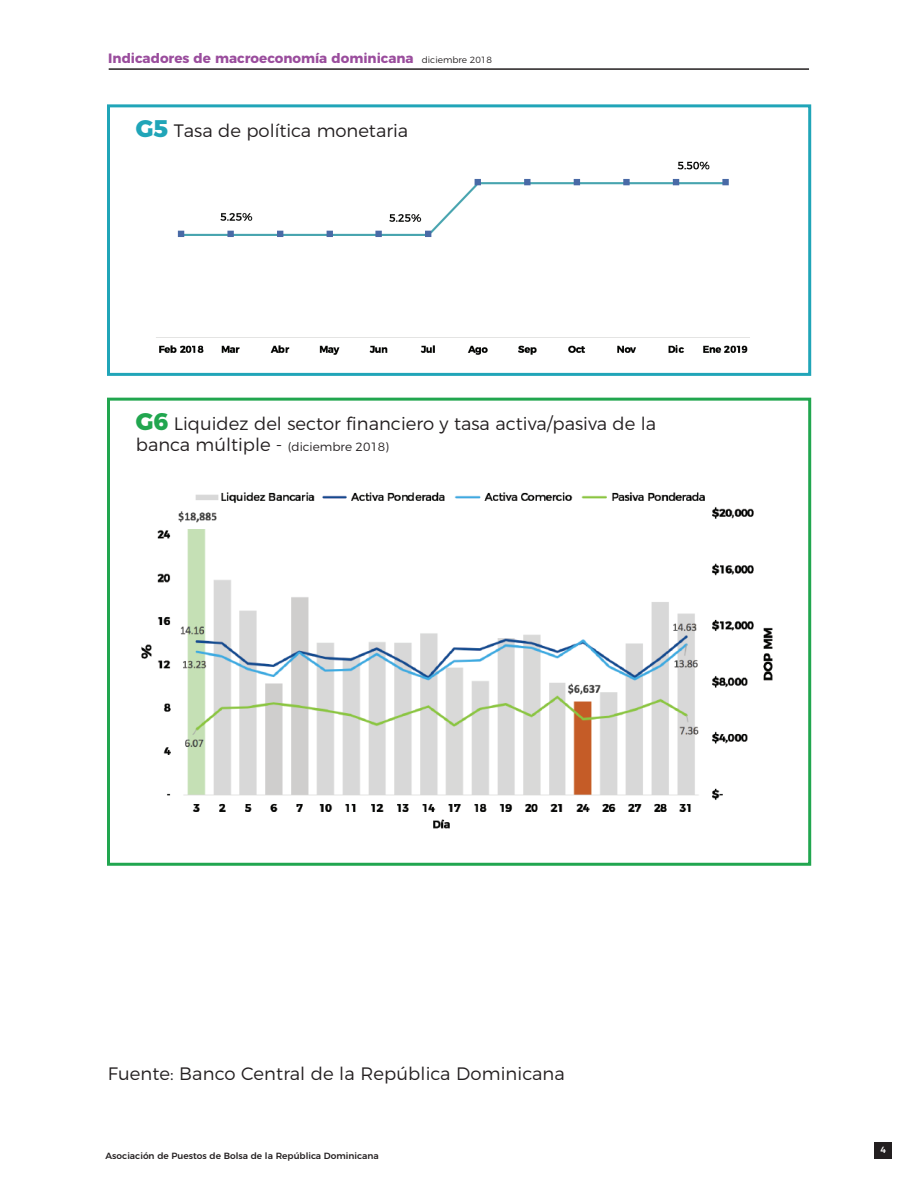
<style>
.page{position:relative;width:918px;height:1188px;background:#fff}
.page>*{position:absolute;margin:0;border:0;box-sizing:border-box;transform-origin:0 0}
.t1{font:300 18px "Montserrat";color:#231f20}
.t2{font:700 13.5px "Montserrat";color:#9a4d9d}
.t3{font:300 12px "Montserrat";color:#231f20}
.t4{font:500 9px "Montserrat";color:#231f20}
.t5{font:500 9px "Montserrat";color:#fff}
.s1{font-weight:300;font-size:9px;color:#231f20}
.s2{font-weight:800;font-size:24px;color:#20a5b8}
.s3{font-weight:800;font-size:24px;color:#21a64f}
.s4{font-size:18px}
</style>
<div class="page">
<img style="left:141px;top:492px;width:632px;height:337px">
<img style="left:156px;top:161px;width:594px;height:194px">
<hr style="left:109px;top:68px;width:700px;height:2px;background:#231f20">
<div style="left:107px;top:104px;width:704px;height:272px;border:3px solid #20a5b8"></div>
<div style="left:107px;top:398px;width:704px;height:468px;border:3px solid #21a64f"></div>
<div style="left:875px;top:1142px;width:17px;height:17px;background:#231f20"></div>
<p class="t2" style="left:108px;top:47px;width:385px">Indicadores de macroeconomía dominicana <span class="s1">diciembre 2018</span></p>
<p class="t1" style="left:136px;top:116px;width:274px"><span class="s2">G5</span> Tasa de política monetaria</p>
<p class="t1" style="left:136px;top:409px;width:522px"><span class="s3">G6</span> Liquidez del sector financiero y tasa activa/pasiva de la</p>
<p class="t3" style="left:136px;top:438px;width:255px"><span class="s4">banca múltiple -</span> (diciembre 2018)</p>
<p class="t1" style="left:108px;top:1059px;width:459px">Fuente: Banco Central de la República Dominicana</p>
<p class="t4" style="left:106px;top:1149px;width:275px">Asociación de Puestos de Bolsa de la República Dominicana</p>
<p class="t5" style="left:881px;top:1143px;width:7px">4</p>
</div>
